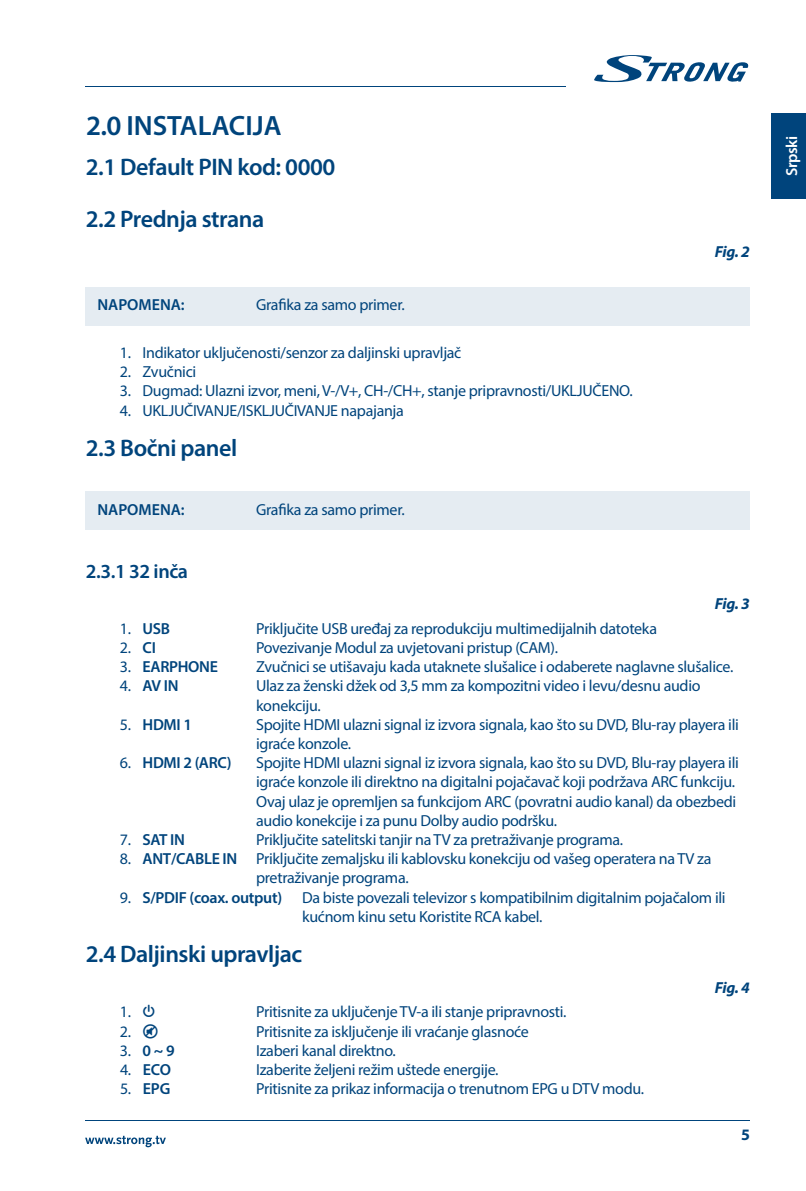
<style>
.page{position:relative;width:806px;height:1191px;background:#fff}
.page>*{position:absolute;margin:0;border:0;box-sizing:border-box;transform-origin:0 0}
.t1{font:600 28px "Myriad Pro";color:#00447c}
.t2{font:600 24px/51.4px "Myriad Pro";letter-spacing:-.02em;color:#00447c}
.t3{font:600 20px "Myriad Pro";letter-spacing:-.02em;color:#00447c}
.t4{font:16px/19.2px "Myriad Pro";letter-spacing:-.02em;color:#00447c}
.t5{font:600 16px "Myriad Pro";letter-spacing:-.02em;color:#00447c}
.t6{font:600 16px "Myriad Pro";color:#00447c}
.t7{font:italic 700 16px "Myriad Pro";letter-spacing:-.025em;color:#00447c}
.t8{font:600 16px "Myriad Pro";letter-spacing:-.02em;color:#fff}
.t9{font:700 16px "Myriad Pro";color:#00447c}
.s1{font-weight:400}
.s2{font-weight:600}
.s3{font-family:"Guifxv 2 Transports"}
</style>
<div class="page">
<div style="left:86px;top:287px;width:663px;height:39px;background:#e5ecf2"></div>
<div style="left:86px;top:491px;width:663px;height:39px;background:#e5ecf2"></div>
<hr style="left:85px;top:1120px;width:663px;height:1px;background:#00447c">
<svg style="left:85px;top:1135px;width:81px;height:12px"></svg>
<svg style="left:594px;top:55px;width:154px;height:28px"></svg>
<hr style="left:85px;top:86px;width:480px;height:1px;background:#00447c">
<div style="left:771px;top:113px;width:34px;height:85px;background:#00447c"></div>
<h1 class="t1" style="left:86px;top:112px;width:197px">2.0 INSTALACIJA</h1>
<h2 class="t2" style="left:86px;top:142px;width:251px">2.1 Default PIN kod: 0000<br>2.2 Prednja strana</h2>
<p class="t6" style="left:97px;top:297px;width:89px">NAPOMENA:</p>
<p class="t4" style="left:256px;top:296px;width:150px">Grafika za samo primer.</p>
<p class="t4" style="left:120px;top:343px;width:343px">1. Indikator uključenosti/senzor za daljinski upravljač</p>
<p class="t4" style="left:120px;top:363px;width:78px">2. Zvučnici</p>
<p class="t4" style="left:120px;top:382px;width:514px">3. Dugmad: Ulazni izvor, meni, V-/V+, CH-/CH+, stanje pripravnosti/UKLJUČENO.</p>
<p class="t4" style="left:120px;top:401px;width:285px">4. UKLJUČIVANJE/ISKLJUČIVANJE napajanja</p>
<h2 class="t2" style="left:86px;top:423px;width:153px">2.3 Bočni panel</h2>
<p class="t6" style="left:97px;top:501px;width:89px">NAPOMENA:</p>
<p class="t4" style="left:256px;top:500px;width:150px">Grafika za samo primer.</p>
<p class="t3" style="left:86px;top:562px;width:104px">2.3.1 32 inča</p>
<p class="t7" style="left:714px;top:246px;width:37px">Fig. 2</p>
<p class="t7" style="left:714px;top:597px;width:37px">Fig. 3</p>
<p class="t5" style="left:120px;top:620px;width:52px"><span class="s1">1.</span> USB</p>
<p class="t4" style="left:256px;top:619px;width:402px">Priključite USB uređaj za reprodukciju multimedijalnih datoteka</p>
<p class="t4" style="left:120px;top:638px;width:37px">2. <span class="s2">CI</span></p>
<p class="t4" style="left:256px;top:638px;width:303px">Povezivanje Modul za uvjetovani pristup (CAM).</p>
<p class="t5" style="left:120px;top:659px;width:99px"><span class="s1">3.</span> EARPHONE</p>
<p class="t4" style="left:256px;top:657px;width:478px">Zvučnici se utišavaju kada utaknete slušalice i odaberete naglavne slušalice.</p>
<p class="t5" style="left:120px;top:678px;width:60px"><span class="s1">4.</span> AV IN</p>
<p class="t4" style="left:256px;top:677px;width:445px">Ulaz za ženski džek od 3,5 mm za kompozitni video i levu/desnu audio konekciju.</p>
<p class="t5" style="left:120px;top:716px;width:74px"><span class="s1">5.</span> HDMI 1</p>
<p class="t4" style="left:256px;top:715px;width:484px">Spojite HDMI ulazni signal iz izvora signala, kao što su DVD, Blu-ray playera ili igraće konzole.</p>
<p class="t5" style="left:120px;top:755px;width:113px"><span class="s1">6.</span> HDMI 2 (ARC)</p>
<p class="t4" style="left:256px;top:753px;width:484px">Spojite HDMI ulazni signal iz izvora signala, kao što su DVD, Blu-ray playera ili igraće konzole ili direktno na digitalni pojačavač koji podržava ARC funkciju.<br>Ovaj ulaz je opremljen sa funkcijom ARC (povratni audio kanal) da obezbedi audio konekcije i za punu Dolby audio podršku.</p>
<p class="t5" style="left:120px;top:831px;width:67px"><span class="s1">7.</span> SAT IN</p>
<p class="t4" style="left:256px;top:830px;width:368px">Priključite satelitski tanjir na TV za pretraživanje programa.</p>
<p class="t4" style="left:256px;top:849px;width:456px;text-indent:-136px">8. <span class="s2">ANT/CABLE IN</span> Priključite zemaljsku ili kablovsku konekciju od vašeg operatera na TV za pretraživanje programa.</p>
<p class="t4" style="left:120px;top:888px;width:607px;text-align:center">9. <span class="s2">S/PDIF (coax. output)</span> Da biste povezali televizor s kompatibilnim digitalnim pojačalom ili kućnom kinu setu Koristite RCA kabel.</p>
<h2 class="t2" style="left:86px;top:929px;width:218px">2.4 Daljinski upravljac</h2>
<p class="t7" style="left:714px;top:981px;width:37px">Fig. 4</p>
<p class="t4" style="left:120px;top:1003px;width:37px">1. <span class="s3">q</span></p>
<p class="t4" style="left:256px;top:1003px;width:312px">Pritisnite za uključenje TV-a ili stanje pripravnosti.</p>
<p class="t4" style="left:120px;top:1022px;width:40px">2. <span class="s3">!</span></p>
<p class="t4" style="left:256px;top:1022px;width:274px">Pritisnite za isključenje ili vraćanje glasnoće</p>
<p class="t5" style="left:120px;top:1042px;width:56px"><span class="s1">3.</span> 0 ~ 9</p>
<p class="t4" style="left:256px;top:1041px;width:141px">Izaberi kanal direktno.</p>
<p class="t5" style="left:120px;top:1061px;width:53px"><span class="s1">4.</span> ECO</p>
<p class="t4" style="left:256px;top:1060px;width:244px">Izaberite željeni režim uštede energije.</p>
<p class="t5" style="left:120px;top:1081px;width:52px"><span class="s1">5.</span> EPG</p>
<p class="t4" style="left:256px;top:1079px;width:389px">Pritisnite za prikaz informacija o trenutnom EPG u DTV modu.</p>
<p class="t9" style="left:740px;top:1124px;width:10px">5</p>
<p class="t8" style="left:783px;top:176px;width:42px;rotate:-90deg">Srpski</p>
</div>
